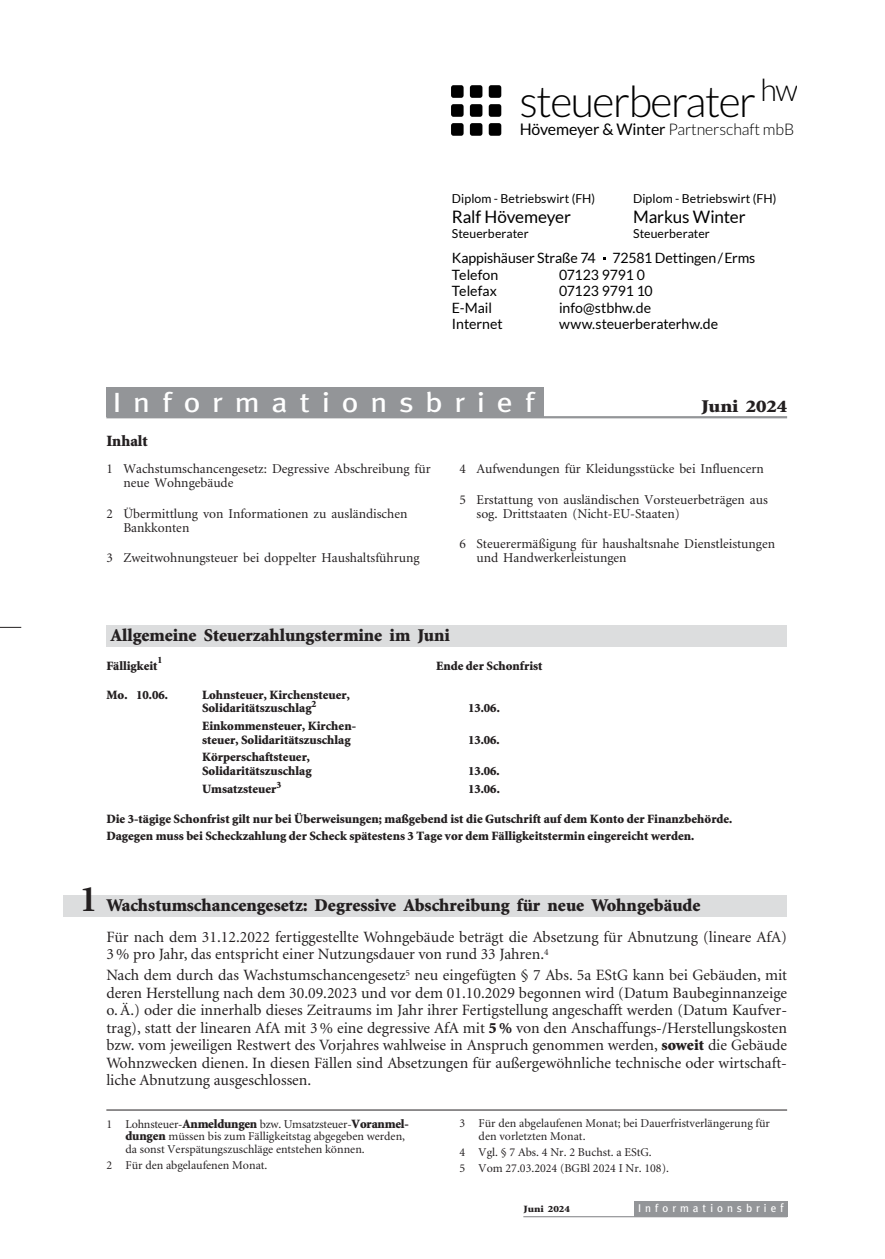
<style>
.page{position:relative;width:885px;height:1259px;background:#fff}
.page>*{position:absolute;margin:0;border:0;box-sizing:border-box;transform-origin:0 0}
.t1{font:300 43.2px "Lato";letter-spacing:-.035em;color:#000}
.t2{font:27.75px "Meta";letter-spacing:.375em;color:#fff;scale:1.15 1}
.t3{font:900 18px "Minion";color:#231f20}
.t4{font:900 18px "Minion";color:#231f20;scale:1.15 1}
.t5{font:17.25px "Lato";letter-spacing:-.01em;color:#000}
.t6{font:16.05px "Lato";letter-spacing:-.005em;color:#000}
.t7{font:15.75px/17.4px "Minion";color:#231f20}
.t8{font:900 15.75px "Minion";color:#231f20}
.t9{font:14.25px/16.5px "Lato";letter-spacing:-.005em;color:#000}
.t10{font:13.5px/14.2px "Minion";color:#231f20}
.t11{font:900 12.75px/13.5px "Minion";color:#231f20}
.t12{font:12.3px "Lato";letter-spacing:.005em;color:#000}
.t13{font:12px/12.8px "Minion";color:#231f20}
.t14{font:11.25px "Meta";letter-spacing:.36em;color:#fff}
.t15{font:900 9.75px "Minion";color:#231f20}
.t16{font:900 9.6px "Minion";color:#231f20;scale:1.15 1}
.s1{font-weight:300}
.s2{font-weight:700;font-size:37.5px}
.s3{font-weight:900}
.s4{font-weight:900;font-size:12.75px}
.s5{font-size:12px}
</style>
<div class="page">
<div style="left:488px;top:85px;width:13px;height:13px;background:#000;border-radius:2px"></div>
<div style="left:470px;top:104px;width:12px;height:13px;background:#000;border-radius:2px"></div>
<div style="left:451px;top:85px;width:12px;height:13px;background:#000;border-radius:2px"></div>
<div style="left:470px;top:85px;width:12px;height:13px;background:#000;border-radius:2px"></div>
<div style="left:488px;top:104px;width:13px;height:13px;background:#000;border-radius:2px"></div>
<div style="left:451px;top:104px;width:12px;height:13px;background:#000;border-radius:2px"></div>
<div style="left:488px;top:123px;width:13px;height:13px;background:#000;border-radius:2px"></div>
<div style="left:470px;top:123px;width:12px;height:13px;background:#000;border-radius:2px"></div>
<div style="left:451px;top:123px;width:12px;height:13px;background:#000;border-radius:2px"></div>
<div style="left:634px;top:1200px;width:153px;height:16px;background:#939598"></div>
<hr style="left:523px;top:1216px;width:264px;height:1px;background:#939598">
<hr style="left:106px;top:1109px;width:681px;height:1px;background:#231f20">
<div style="left:106px;top:625px;width:681px;height:21px;background:#dcddde"></div>
<div style="left:64px;top:895px;width:723px;height:21px;background:#dcddde"></div>
<div style="left:106px;top:387px;width:437px;height:30px;background:#939598"></div>
<hr style="left:106px;top:416px;width:681px;height:2px;background:#939598">
<svg style="left:0;top:627px;width:21px;height:1px"></svg>
<h1 class="t1" style="left:519px;top:78px;width:280px">steuerberater <sup>hw</sup></h1>
<p class="t6" style="left:519px;top:120px;width:276px">Hövemeyer &amp; Winter <span class="s1">Partnerschaft mbB</span></p>
<p class="t12" style="left:452px;top:191px;width:145px">Diplom - Betriebswirt (FH)</p>
<p class="t12" style="left:633px;top:191px;width:145px">Diplom - Betriebswirt (FH)</p>
<p class="t5" style="left:452px;top:208px;width:120px">Ralf Hövemeyer</p>
<p class="t5" style="left:633px;top:208px;width:114px">Markus Winter</p>
<p class="t12" style="left:452px;top:227px;width:78px">Steuerberater</p>
<p class="t12" style="left:633px;top:227px;width:78px">Steuerberater</p>
<p class="t9" style="left:452px;top:250px;width:305px">Kappishäuser Straße 74 72581 Dettingen /Erms<br>Telefon</p>
<p class="t9" style="left:559px;top:266px;width:87px">07123 9791 0</p>
<p class="t9" style="left:452px;top:282px;width:46px">Telefax</p>
<p class="t9" style="left:559px;top:282px;width:95px">07123 9791 10</p>
<p class="t9" style="left:452px;top:299px;width:42px">E-Mail</p>
<p class="t9" style="left:559px;top:299px;width:93px">info@stbhw.de</p>
<p class="t9" style="left:452px;top:315px;width:52px">Internet</p>
<p class="t9" style="left:559px;top:315px;width:161px">www.steuerberaterhw.de</p>
<h2 class="t2" style="left:113px;top:386px;width:368px">Informationsbrief</h2>
<p class="t4" style="left:701px;top:399px;width:76px">Juni 2024</p>
<p class="t8" style="left:106px;top:435px;width:43px">Inhalt</p>
<p class="t10" style="left:123px;top:463px;width:309px;text-indent:-17px">1 Wachstumschancengesetz: Degressive Abschreibung für neue Wohngebäude</p>
<p class="t10" style="left:123px;top:507px;width:285px;text-indent:-17px">2 Übermittlung von Informationen zu ausländischen<br>Bankkonten</p>
<p class="t10" style="left:106px;top:552px;width:315px">3 Zweitwohnungsteuer bei doppelter Haushaltsführung</p>
<p class="t10" style="left:459px;top:463px;width:306px">4 Aufwendungen für Kleidungsstücke bei Influencern</p>
<p class="t10" style="left:476px;top:493px;width:293px;text-indent:-17px">5 Erstattung von ausländischen Vorsteuerbeträgen aus sog. Drittstaaten (Nicht-EU-Staaten)</p>
<p class="t10" style="left:476px;top:538px;width:300px;text-indent:-17px">6 Steuerermäßigung für haushaltsnahe Dienstleistungen und Handwerkerleistungen</p>
<p class="t3" style="left:111px;top:628px;width:341px">Allgemeine Steuerzahlungstermine im Juni</p>
<p class="t15" style="left:157px;top:656px;width:6px">1</p>
<p class="t11" style="left:106px;top:660px;width:53px">Fälligkeit</p>
<p class="t11" style="left:106px;top:689px;width:63px">Mo. 10.06.</p>
<p class="t11" style="left:202px;top:689px;width:149px">Lohnsteuer, Kirchensteuer,<br>Solidaritätszuschlag<sup>2</sup></p>
<p class="t11" style="left:202px;top:720px;width:155px">Einkommensteuer, Kirchen&shy;steuer, Solidaritätszuschlag</p>
<p class="t11" style="left:202px;top:751px;width:111px">Körperschaftsteuer,<br>Solidaritätszuschlag</p>
<p class="t11" style="left:436px;top:660px;width:108px">Ende der Schonfrist</p>
<p class="t11" style="left:468px;top:702px;width:33px">13.06.</p>
<p class="t11" style="left:468px;top:734px;width:33px">13.06.</p>
<p class="t11" style="left:468px;top:765px;width:33px">13.06.</p>
<p class="t11" style="left:202px;top:783px;width:81px">Umsatzsteuer<sup>3</sup></p>
<p class="t11" style="left:468px;top:783px;width:33px">13.06.</p>
<p class="t11" style="left:106px;top:811px;width:627px;line-height:16.6px">Die 3-tägige Schonfrist gilt nur bei Überweisungen; maßgebend ist die Gutschrift auf dem Konto der Finanzbehörde.<br>Dagegen muss bei Scheckzahlung der Scheck spätestens 3 Tage vor dem Fälligkeitstermin eingereicht werden.</p>
<p class="t3" style="left:79px;top:898px;width:622px"><span class="s2">1</span> Wachstumschancengesetz: Degressive Abschreibung für neue Wohngebäude</p>
<p class="t7" style="left:106px;top:929px;width:682px">Für nach dem 31.12.2022 fertiggestellte Wohngebäude beträgt die Absetzung für Abnutzung (lineare AfA)<br>3 % pro Jahr, das entspricht einer Nutzungsdauer von rund 33 Jahren.<sup>4</sup></p>
<p class="t7" style="left:106px;top:968px;width:682px;text-align:justify">Nach dem durch das Wachstumschancengesetz<sup>5</sup> neu eingefügten § 7 Abs. 5a EStG kann bei Gebäuden, mit deren Herstellung nach dem 30.09.2023 und vor dem 01.10.2029 begonnen wird (Datum Baubeginnanzeige o. Ä.) oder die innerhalb dieses Zeitraums im Jahr ihrer Fertigstellung angeschafft werden (Datum Kaufver&shy;trag), statt der linearen AfA mit 3 % eine degressive AfA mit <span class="s3">5%</span> von den Anschaffungs-/Herstellungskosten bzw. vom jeweiligen Restwert des Vorjahres wahlweise in Anspruch genommen werden, <span class="s3">soweit</span> die Gebäude Wohnzwecken dienen. In diesen Fällen sind Absetzungen für außergewöhnliche technische oder wirtschaft&shy;liche Abnutzung ausgeschlossen.</p>
<p class="t13" style="left:125px;top:1118px;width:285px;text-indent:-19px">1 Lohnsteuer-<span class="s4">Anmeldungen</span> bzw. Umsatzsteuer-<span class="s4">Voranmel&shy;dungen</span> müssen bis zum Fälligkeitstag abgegeben werden, da sonst Verspätungszuschläge entstehen können.</p>
<p class="t13" style="left:106px;top:1160px;width:163px">2 Für den abgelaufenen Monat.</p>
<p class="t13" style="left:478px;top:1118px;width:293px;text-indent:-19px">3 Für den abgelaufenen Monat; bei Dauerfristverlängerung für den vorletzten Monat.</p>
<p class="t13" style="left:459px;top:1145px;width:211px;line-height:15.9px">4 Vgl. § 7 Abs. 4 Nr. 2 Buchst. a EStG.<br>5 Vom 27.03.2024 (BGBl 2024 I Nr. 108).</p>
<p class="t16" style="left:523px;top:1205px;width:42px">Juni 2024</p>
<p class="t14" style="left:638px;top:1201px;width:147px">Informationsbrie<span class="s5">f</span></p>
</div>
